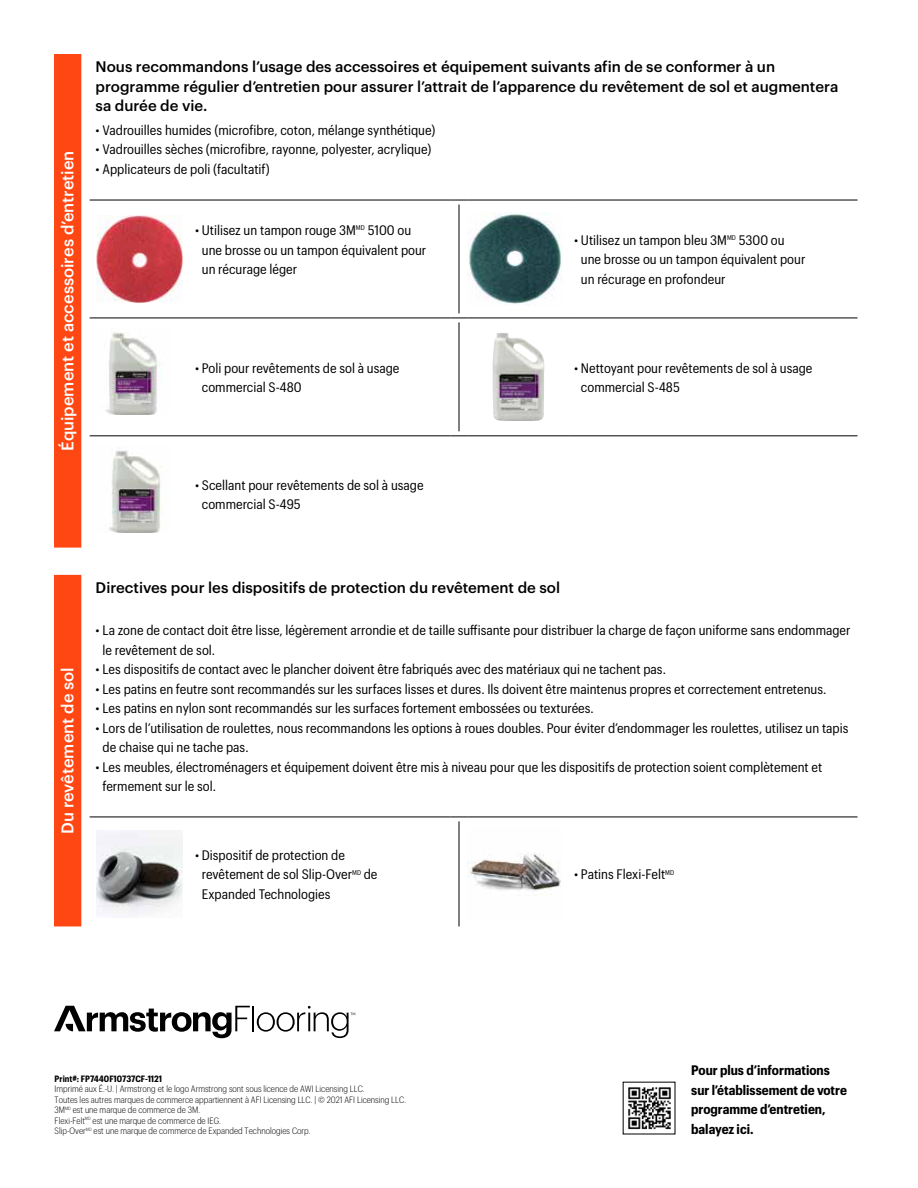
<style>
.page{position:relative;width:918px;height:1188px;background:#fff}
.page>*{position:absolute;margin:0;border:0;box-sizing:border-box;transform-origin:0 0}
.t1{font:500 16.5px "Graphik";color:#fff}
.t2{font:500 15px/19.5px "Graphik";color:#000}
.t3{font:13.5px/19.5px "Graphik Compact";color:#000}
.t4{font:700 13.5px/19.5px "Graphik Compact";color:#000}
.t5{font:300 9px/10.5px "Graphik Compact";color:#000}
.t6{font:700 9px "Graphik Compact";color:#000}
</style>
<div class="page">
<div style="left:54px;top:54px;width:27px;height:872px;background:#ff4713"></div>
<hr style="left:90px;top:318px;width:99px;height:1px;background:#000">
<hr style="left:189px;top:318px;width:261px;height:1px;background:#000">
<svg style="left:450px;top:318px;width:19px;height:1px"></svg>
<hr style="left:469px;top:318px;width:99px;height:1px;background:#000">
<hr style="left:568px;top:318px;width:290px;height:1px;background:#000">
<hr style="left:90px;top:436px;width:99px;height:1px;background:#000">
<hr style="left:189px;top:436px;width:261px;height:1px;background:#000">
<svg style="left:450px;top:436px;width:19px;height:1px"></svg>
<hr style="left:469px;top:436px;width:99px;height:1px;background:#000">
<hr style="left:568px;top:436px;width:290px;height:1px;background:#000">
<hr style="left:459px;top:205px;width:1px;height:108px;background:#000">
<hr style="left:459px;top:821px;width:1px;height:105px;background:#000">
<hr style="left:459px;top:322px;width:1px;height:109px;background:#000">
<hr style="left:90px;top:200px;width:99px;height:1px;background:#000">
<hr style="left:189px;top:200px;width:261px;height:1px;background:#000">
<svg style="left:450px;top:200px;width:19px;height:1px"></svg>
<hr style="left:469px;top:200px;width:99px;height:1px;background:#000">
<hr style="left:568px;top:200px;width:290px;height:1px;background:#000">
<hr style="left:90px;top:817px;width:99px;height:1px;background:#000">
<hr style="left:189px;top:817px;width:261px;height:1px;background:#000">
<svg style="left:450px;top:817px;width:19px;height:1px"></svg>
<hr style="left:469px;top:817px;width:99px;height:1px;background:#000">
<hr style="left:568px;top:817px;width:290px;height:1px;background:#000">
<img style="left:96px;top:216px;width:87px;height:86px">
<img style="left:468px;top:212px;width:94px;height:94px">
<img style="left:106px;top:332px;width:57px;height:82px">
<img style="left:492px;top:333px;width:52px;height:88px">
<img style="left:109px;top:450px;width:53px;height:82px">
<img style="left:96px;top:831px;width:87px;height:85px">
<img style="left:468px;top:853px;width:93px;height:43px">
<img style="left:628px;top:1087px;width:43px;height:43px">
<hr style="left:252px;top:1006px;width:2px;height:25px;background:#000">
<svg style="left:54px;top:1006px;width:196px;height:32px"></svg>
<svg style="left:257px;top:1006px;width:98px;height:32px"></svg>
<p class="t1" style="left:55px;top:451px;width:302px;rotate:-90deg">Équipement et accessoires d’entretien</p>
<p class="t2" style="left:96px;top:56px;width:744px">Nous recommandons l’usage des accessoires et équipement suivants afin de se conformer à un programme régulier d’entretien pour assurer l’attrait de l’apparence du revêtement de sol et augmentera sa durée de vie.</p>
<p class="t3" style="left:96px;top:119px;width:341px">• Vadrouilles humides (microfibre, coton, mélange synthétique)</p>
<p class="t3" style="left:96px;top:139px;width:337px">• Vadrouilles sèches (microfibre, rayonne, polyester, acrylique)</p>
<p class="t3" style="left:96px;top:158px;width:176px">• Applicateurs de poli (facultatif)</p>
<p class="t3" style="left:202px;top:220px;width:226px;text-indent:-7px">• Utilisez un tampon rouge 3M<sup>MD</sup> 5100 ou une brosse ou un tampon équivalent pour un récurage léger</p>
<p class="t3" style="left:581px;top:229px;width:226px;text-indent:-7px">• Utilisez un tampon bleu 3M<sup>MD</sup> 5300 ou une brosse ou un tampon équivalent pour un récurage en profondeur</p>
<p class="t3" style="left:202px;top:357px;width:199px;text-indent:-7px">• Poli pour revêtements de sol à usage commercial S-480</p>
<p class="t3" style="left:581px;top:357px;width:233px;text-indent:-7px">• Nettoyant pour revêtements de sol à usage commercial S-485</p>
<p class="t3" style="left:202px;top:474px;width:223px;text-indent:-7px">• Scellant pour revêtements de sol à usage commercial S-495</p>
<p class="t1" style="left:55px;top:834px;width:168px;rotate:-90deg">Du revêtement de sol</p>
<p class="t2" style="left:96px;top:577px;width:466px">Directives pour les dispositifs de protection du revêtement de sol</p>
<p class="t3" style="left:103px;top:620px;width:750px;text-indent:-7px">• La zone de contact doit être lisse, légèrement arrondie et de taille suffisante pour distribuer la charge de façon uniforme sans endommager le revêtement de sol.</p>
<p class="t3" style="left:96px;top:659px;width:572px">• Les dispositifs de contact avec le plancher doivent être fabriqués avec des matériaux qui ne tachent pas.</p>
<p class="t3" style="left:96px;top:678px;width:732px">• Les patins en feutre sont recommandés sur les surfaces lisses et dures. Ils doivent être maintenus propres et correctement entretenus.</p>
<p class="t3" style="left:96px;top:698px;width:500px">• Les patins en nylon sont recommandés sur les surfaces fortement embossées ou texturées.</p>
<p class="t3" style="left:103px;top:717px;width:748px;text-indent:-7px">• Lors de l’utilisation de roulettes, nous recommandons les options à roues doubles. Pour éviter d’endommager les roulettes, utilisez un tapis de chaise qui ne tache pas.</p>
<p class="t3" style="left:103px;top:756px;width:721px;text-indent:-7px">• Les meubles, électroménagers et équipement doivent être mis à niveau pour que les dispositifs de protection soient complètement et fermement sur le sol.</p>
<p class="t3" style="left:202px;top:844px;width:177px;text-indent:-7px">• Dispositif de protection de revêtement de sol Slip-Over<sup>MD</sup> de<br>Expanded Technologies</p>
<p class="t3" style="left:574px;top:864px;width:102px">• Patins Flexi-Felt<sup>MD</sup></p>
<p class="t6" style="left:55px;top:1072px;width:109px">Print#: FP7440F10737CF-1121</p>
<p class="t5" style="left:55px;top:1083px;width:353px">Imprimé aux É.-U. | Armstrong et le logo Armstrong sont sous licence de AWI Licensing LLC.<br>Toutes les autres marques de commerce appartiennent à AFI Licensing LLC. | © 2021 AFI Licensing LLC.<br>3M<sup>MD</sup> est une marque de commerce de 3M.<br>Flexi-Felt<sup>MD</sup> est une marque de commerce de IEG.<br>Slip-Over<sup>MD</sup> est une marque de commerce de Expanded Technologies Corp.</p>
<p class="t4" style="left:691px;top:1060px;width:157px">Pour plus d’informations sur l’établissement de votre programme d’entretien, balayez ici.</p>
</div>
